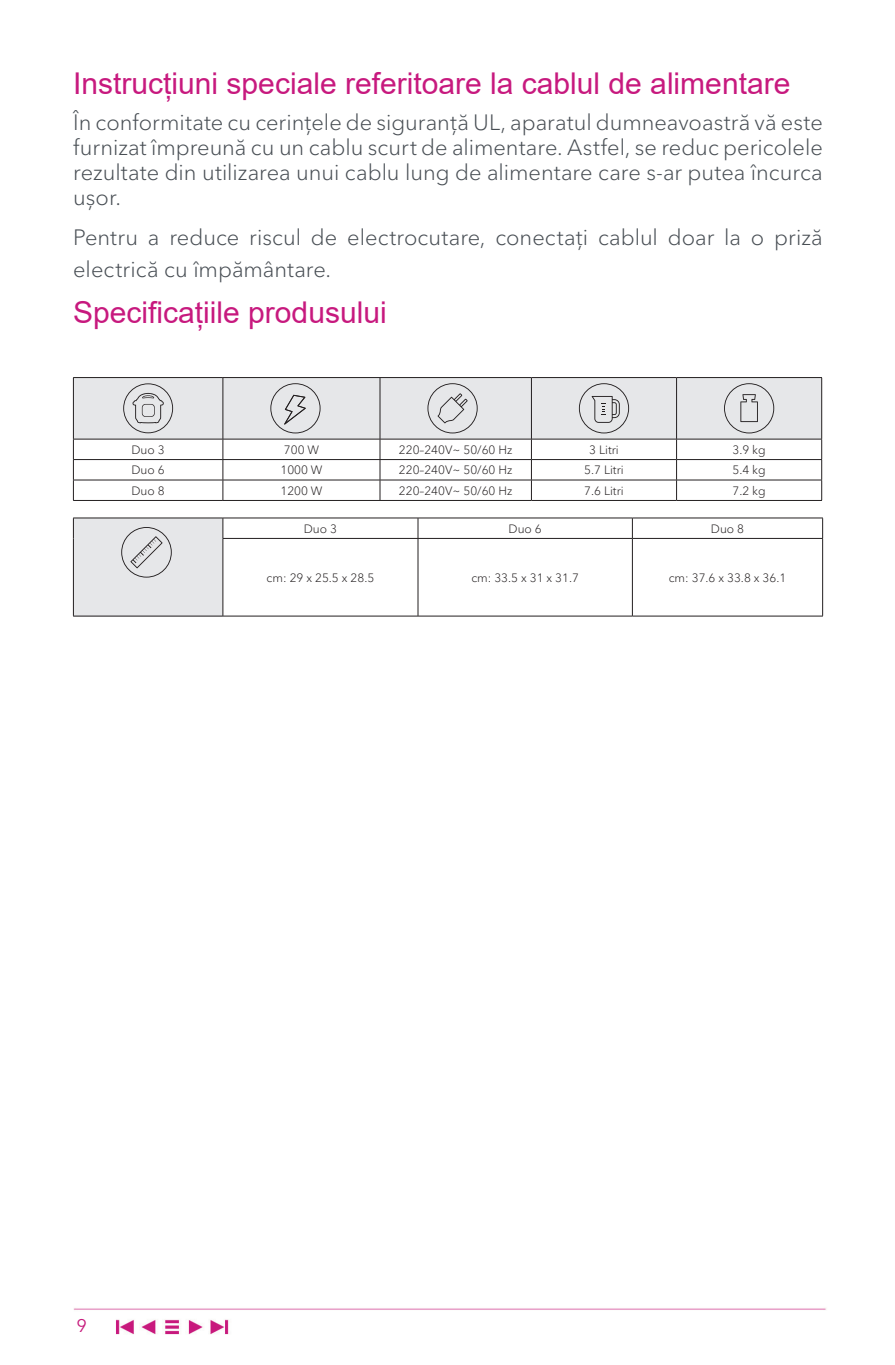
<style>
.page{position:relative;width:895px;height:1365px;background:#fff}
.page>*{position:absolute;margin:0;border:0;box-sizing:border-box;transform-origin:0 0}
.t1{font:30px "Arial";color:#c7197e}
.t2{font:300 22px/25px "Avenir Next LT Pro";color:#484e54;text-align:justify}
.t3{font:18px "Avenir Next LT Pro";color:#c6197b}
.t4{font:300 12px "Avenir Next LT Pro";color:#231f20}
</style>
<div class="page">
<img style="left:73px;top:1308px;width:753px;height:27px">
<hr style="left:73px;top:500px;width:150px;height:1px;background:#231f20">
<hr style="left:380px;top:500px;width:151px;height:1px;background:#231f20">
<hr style="left:531px;top:500px;width:145px;height:1px;background:#231f20">
<hr style="left:676px;top:500px;width:146px;height:1px;background:#231f20">
<hr style="left:223px;top:500px;width:157px;height:1px;background:#231f20">
<svg style="left:73px;top:377px;width:749px;height:123px"></svg>
<div style="left:73px;top:518px;width:150px;height:98px;background:#e6e7e9"></div>
<hr style="left:73px;top:615px;width:150px;height:1px;background:#231f20">
<svg style="left:222px;top:518px;width:1px;height:20px"></svg>
<svg style="left:417px;top:518px;width:1px;height:20px"></svg>
<hr style="left:222px;top:538px;width:1px;height:77px;background:#231f20">
<hr style="left:417px;top:538px;width:1px;height:77px;background:#231f20">
<hr style="left:73px;top:517px;width:150px;height:1px;background:#231f20">
<svg style="left:73px;top:518px;width:1px;height:20px"></svg>
<hr style="left:73px;top:538px;width:1px;height:77px;background:#231f20">
<hr style="left:223px;top:517px;width:195px;height:1px;background:#231f20">
<hr style="left:418px;top:517px;width:214px;height:1px;background:#231f20">
<hr style="left:632px;top:517px;width:191px;height:1px;background:#231f20">
<svg style="left:632px;top:518px;width:1px;height:20px"></svg>
<svg style="left:822px;top:518px;width:1px;height:20px"></svg>
<hr style="left:223px;top:538px;width:195px;height:1px;background:#231f20">
<hr style="left:418px;top:538px;width:214px;height:1px;background:#231f20">
<hr style="left:632px;top:538px;width:191px;height:1px;background:#231f20">
<hr style="left:632px;top:538px;width:1px;height:77px;background:#231f20">
<hr style="left:822px;top:538px;width:1px;height:77px;background:#231f20">
<hr style="left:223px;top:615px;width:195px;height:1px;background:#231f20">
<hr style="left:418px;top:615px;width:214px;height:1px;background:#231f20">
<hr style="left:632px;top:615px;width:191px;height:1px;background:#231f20">
<svg style="left:121px;top:527px;width:51px;height:50px"></svg>
<h1 class="t1" style="left:73px;top:63px;width:718px">Instrucțiuni speciale referitoare la cablul de alimentare</h1>
<p class="t2" style="left:73px;top:110px;width:751px">În conformitate cu cerințele de siguranță UL, aparatul dumneavoastră vă este furnizat împreună cu un cablu scurt de alimentare. Astfel, se reduc pericolele rezultate din utilizarea unui cablu lung de alimentare care s-ar putea încurca ușor.</p>
<p class="t2" style="left:73px;top:221px;width:751px;line-height:32px">Pentru a reduce riscul de electrocutare, conectați cablul doar la o priză electrică cu împământare.</p>
<h1 class="t1" style="left:73px;top:291px;width:315px">Specificațiile produsului</h1>
<p class="t4" style="left:131px;top:442px;width:35px">Duo 3</p>
<p class="t4" style="left:284px;top:442px;width:37px">700 W</p>
<p class="t4" style="left:399px;top:442px;width:115px">220–240V~ 50/60 Hz</p>
<p class="t4" style="left:589px;top:442px;width:31px">3 Litri</p>
<p class="t4" style="left:732px;top:442px;width:35px">3.9 kg</p>
<p class="t4" style="left:131px;top:463px;width:35px">Duo 6</p>
<p class="t4" style="left:280px;top:463px;width:44px">1000 W</p>
<p class="t4" style="left:399px;top:463px;width:115px">220–240V~ 50/60 Hz</p>
<p class="t4" style="left:584px;top:463px;width:41px">5.7 Litri</p>
<p class="t4" style="left:732px;top:463px;width:35px">5.4 kg</p>
<p class="t4" style="left:131px;top:483px;width:35px">Duo 8</p>
<p class="t4" style="left:280px;top:483px;width:44px">1200 W</p>
<p class="t4" style="left:399px;top:483px;width:115px">220–240V~ 50/60 Hz</p>
<p class="t4" style="left:584px;top:483px;width:41px">7.6 Litri</p>
<p class="t4" style="left:732px;top:483px;width:35px">7.2 kg</p>
<p class="t4" style="left:304px;top:521px;width:35px">Duo 3</p>
<p class="t4" style="left:508px;top:521px;width:35px">Duo 6</p>
<p class="t4" style="left:711px;top:521px;width:35px">Duo 8</p>
<p class="t4" style="left:266px;top:570px;width:109px">cm: 29 x 25.5 x 28.5</p>
<p class="t4" style="left:471px;top:570px;width:109px">cm: 33.5 x 31 x 31.7</p>
<p class="t4" style="left:668px;top:570px;width:119px">cm: 37.6 x 33.8 x 36.1</p>
<p class="t3" style="left:77px;top:1314px;width:12px">9</p>
</div>
